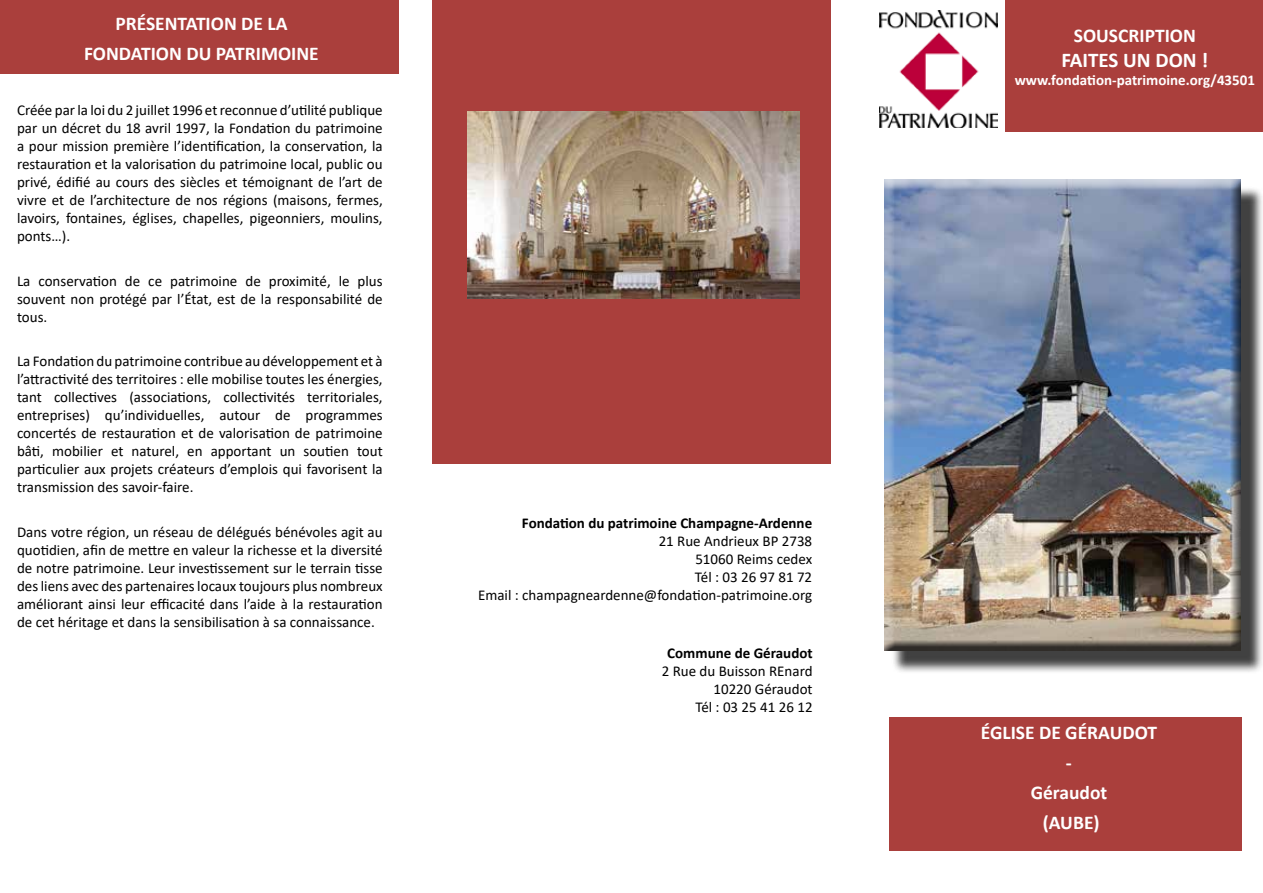
<style>
.page{position:relative;width:1263px;height:893px;background:#fff}
.page>*{position:absolute;margin:0;border:0;box-sizing:border-box;transform-origin:0 0}
.t1{font:700 21px "Calibri";color:#fff}
.t2{font:700 19.5px/30px "Calibri";color:#fff;text-align:center}
.t3{font:15px/18px "Calibri";color:#000;text-align:justify}
.t4{font:700 15px "Calibri";color:#000}
.t5{font:700 15px "Calibri";color:#fff}
</style>
<div class="page">
<div style="left:0;top:0;width:398px;height:74px;background:#aa3f3c"></div>
<img style="left:879px;top:11px;width:118px;height:117px">
<div style="left:432px;top:0;width:399px;height:463px;background:#aa3f3c"></div>
<div style="left:1006px;top:0;width:257px;height:132px;background:#aa3f3c"></div>
<img style="left:468px;top:112px;width:331px;height:187px">
<div style="left:889px;top:716px;width:353px;height:134px;background:#aa3f3c"></div>
<div style="left:891px;top:186px;width:372px;height:488px;background:#000;opacity:.75"></div>
<div style="left:884px;top:180px;width:357px;height:471px;background:#000;opacity:.75"></div>
<h2 class="t2" style="left:84px;top:8px;width:236px">PRÉSENTATION DE LA<br>FONDATION DU PATRIMOINE</h2>
<p class="t3" style="left:17px;top:101px;width:367px">Créée par la loi du 2 juillet 1996 et reconnue d’utilité publique par un décret du 18 avril 1997, la Fondation du patrimoine a pour mission première l’identification, la conservation, la restauration et la valorisation du patrimoine local, public ou privé, édifié au cours des siècles et témoignant de l’art de vivre et de l’architecture de nos régions (maisons, fermes, lavoirs, fontaines, églises, chapelles, pigeonniers, moulins, ponts…).</p>
<p class="t3" style="left:17px;top:272px;width:367px">La conservation de ce patrimoine de proximité, le plus souvent non protégé par l’État, est de la responsabilité de tous.</p>
<p class="t3" style="left:17px;top:352px;width:367px">La Fondation du patrimoine contribue au développement et à l’attractivité des territoires : elle mobilise toutes les énergies, tant collectives (associations, collectivités territoriales, entreprises) qu’individuelles, autour de programmes concertés de restauration et de valorisation de patrimoine bâti, mobilier et naturel, en apportant un soutien tout particulier aux projets créateurs d’emplois qui favorisent la transmission des savoir-faire.</p>
<p class="t3" style="left:17px;top:523px;width:367px">Dans votre région, un réseau de délégués bénévoles agit au quotidien, afin de mettre en valeur la richesse et la diversité de notre patrimoine. Leur investissement sur le terrain tisse des liens avec des partenaires locaux toujours plus nombreux améliorant ainsi leur efficacité dans l’aide à la restauration de cet héritage et dans la sensibilisation à sa connaissance.</p>
<p class="t4" style="left:522px;top:512px;width:292px">Fondation du patrimoine Champagne-Ardenne</p>
<p class="t3" style="left:478px;top:532px;width:336px;text-align:right">21 Rue Andrieux BP 2738<br>51060 Reims cedex<br>Tél : 03 26 97 81 72<br>Email : champagneardenne@fondation-patrimoine.org</p>
<p class="t4" style="left:667px;top:642px;width:147px">Commune de Géraudot</p>
<p class="t3" style="left:662px;top:661px;width:152px;text-align:right">2 Rue du Buisson REnard<br>10220 Géraudot<br>Tél : 03 25 41 26 12</p>
<h2 class="t2" style="left:1074px;top:20px;width:124px">SOUSCRIPTION</h2>
<h1 class="t1" style="left:1061px;top:45px;width:149px">FAITES UN DON !</h1>
<p class="t5" style="left:1015px;top:69px;width:242px">www.fondation-patrimoine.org/43501</p>
<h2 class="t2" style="left:981px;top:717px;width:178px">ÉGLISE DE GÉRAUDOT -<br>Géraudot<br>(AUBE)</h2>
</div>
